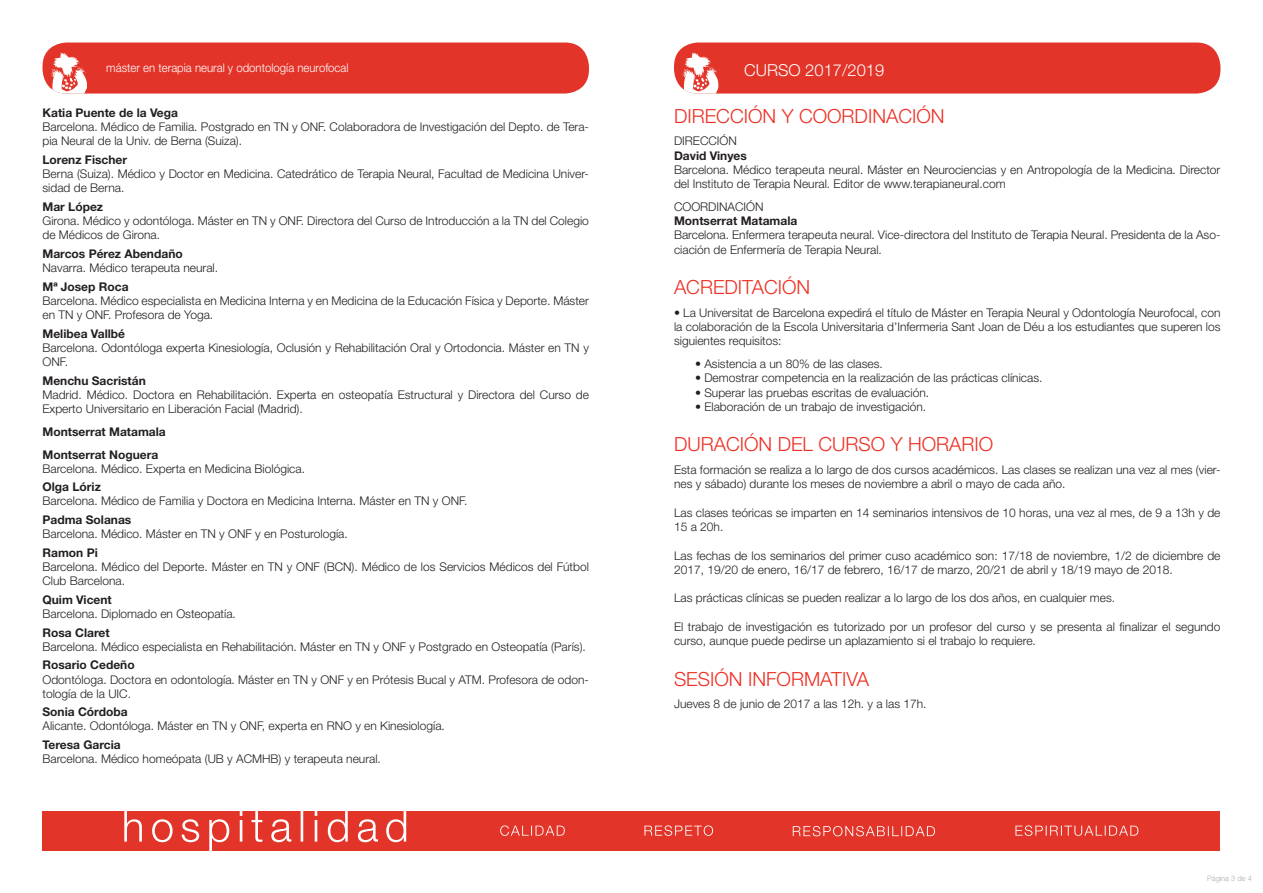
<style>
.page{position:relative;width:1263px;height:893px;background:#fff}
.page>*{position:absolute;margin:0;border:0;box-sizing:border-box;transform-origin:0 0}
.t1{font:300 19.5px "Helvetica Neue";color:#ee2e22}
.t2{font:300 16.5px "Helvetica Neue";color:#fff}
.t3{font:300 12px/14.2px "Helvetica Neue";color:#231f20}
.t4{font:700 12px/22.8px "Helvetica Neue";color:#231f20}
.t5{font:300 12px "Helvetica Neue";color:#fff;scale:.95 1}
.t6{font:300 7.5px "Helvetica Neue";color:#aaacac}
</style>
<div class="page">
<div style="left:43px;top:43px;width:546px;height:51px;background:#e23429;border-radius:24px"></div>
<svg style="left:51px;top:52px;width:36px;height:42px"></svg>
<div style="left:674px;top:43px;width:546px;height:51px;background:#e23429;border-radius:24px"></div>
<svg style="left:683px;top:52px;width:36px;height:42px"></svg>
<div style="left:43px;top:811px;width:1177px;height:39px;background:#e23429"></div>
<svg style="left:124px;top:811px;width:282px;height:39px"></svg>
<svg style="left:500px;top:825px;width:65px;height:11px"></svg>
<svg style="left:644px;top:825px;width:69px;height:11px"></svg>
<svg style="left:793px;top:826px;width:142px;height:10px"></svg>
<svg style="left:1015px;top:825px;width:123px;height:11px"></svg>
<p class="t5" style="left:106px;top:60px;width:256px">máster en terapia neural y odontología neurofocal</p>
<h2 class="t2" style="left:744px;top:60px;width:142px">CURSO 2017/2019</h2>
<p class="t4" style="left:43px;top:101px;width:137px">Katia Puente de la Vega</p>
<p class="t3" style="left:43px;top:119px;width:548px">Barcelona. Médico de Familia. Postgrado en TN y ONF. Colaboradora de Investigación del Depto. de Tera&shy;pia Neural de la Univ. de Berna (Suiza).</p>
<p class="t4" style="left:43px;top:148px;width:86px">Lorenz Fischer</p>
<p class="t3" style="left:43px;top:166px;width:548px">Berna (Suiza). Médico y Doctor en Medicina. Catedrático de Terapia Neural, Facultad de Medicina Univer&shy;sidad de Berna.</p>
<p class="t4" style="left:43px;top:195px;width:62px">Mar López</p>
<p class="t3" style="left:43px;top:213px;width:548px">Girona. Médico y odontóloga. Máster en TN y ONF. Directora del Curso de Introducción a la TN del Colegio de Médicos de Girona.</p>
<p class="t4" style="left:43px;top:242px;width:142px">Marcos Pérez Abendaño</p>
<p class="t3" style="left:43px;top:260px;width:177px">Navarra. Médico terapeuta neural.</p>
<p class="t4" style="left:43px;top:275px;width:88px">Mª Josep Roca</p>
<p class="t3" style="left:43px;top:293px;width:548px">Barcelona. Médico especialista en Medicina Interna y en Medicina de la Educación Física y Deporte. Máster en TN y ONF. Profesora de Yoga.</p>
<p class="t4" style="left:43px;top:322px;width:84px">Melibea Vallbé</p>
<p class="t3" style="left:43px;top:340px;width:548px">Barcelona. Odontóloga experta Kinesiología, Oclusión y Rehabilitación Oral y Ortodoncia. Máster en TN y<br>ONF.</p>
<p class="t4" style="left:43px;top:369px;width:105px">Menchu Sacristán</p>
<p class="t3" style="left:43px;top:387px;width:548px">Madrid. Médico. Doctora en Rehabilitación. Experta en osteopatía Estructural y Directora del Curso de<br>Experto Universitario en Liberación Facial (Madrid).</p>
<p class="t4" style="left:43px;top:420px;width:125px">Montserrat Matamala<br>Montserrat Noguera</p>
<p class="t3" style="left:43px;top:461px;width:264px">Barcelona. Médico. Experta en Medicina Biológica.</p>
<p class="t4" style="left:43px;top:475px;width:60px">Olga Lóriz</p>
<p class="t3" style="left:43px;top:494px;width:426px">Barcelona. Médico de Familia y Doctora en Medicina Interna. Máster en TN y ONF.</p>
<p class="t4" style="left:43px;top:508px;width:90px">Padma Solanas</p>
<p class="t3" style="left:43px;top:527px;width:307px">Barcelona. Médico. Máster en TN y ONF y en Posturología.</p>
<p class="t4" style="left:43px;top:541px;width:57px">Ramon Pi</p>
<p class="t3" style="left:43px;top:559px;width:548px">Barcelona. Médico del Deporte. Máster en TN y ONF (BCN). Médico de los Servicios Médicos del Fútbol<br>Club Barcelona.</p>
<p class="t4" style="left:43px;top:588px;width:71px">Quim Vicent</p>
<p class="t3" style="left:43px;top:606px;width:195px">Barcelona. Diplomado en Osteopatía.</p>
<p class="t4" style="left:43px;top:620px;width:69px">Rosa Claret</p>
<p class="t3" style="left:43px;top:639px;width:545px">Barcelona. Médico especialista en Rehabilitación. Máster en TN y ONF y Postgrado en Osteopatía (París).</p>
<p class="t4" style="left:43px;top:653px;width:94px">Rosario Cedeño</p>
<p class="t3" style="left:43px;top:672px;width:548px">Odontóloga. Doctora en odontología. Máster en TN y ONF y en Prótesis Bucal y ATM. Profesora de odon&shy;tología de la UIC.</p>
<p class="t4" style="left:43px;top:700px;width:87px">Sonia Córdoba</p>
<p class="t3" style="left:43px;top:719px;width:404px">Alicante. Odontóloga. Máster en TN y ONF, experta en RNO y en Kinesiología.</p>
<p class="t4" style="left:43px;top:733px;width:80px">Teresa Garcia</p>
<p class="t3" style="left:43px;top:752px;width:340px">Barcelona. Médico homeópata (UB y ACMHB) y terapeuta neural.</p>
<h1 class="t1" style="left:674px;top:104px;width:272px">DIRECCIÓN Y COORDINACIÓN</h1>
<p class="t3" style="left:674px;top:134px;width:64px">DIRECCIÓN</p>
<p class="t4" style="left:674px;top:144px;width:74px">David Vinyes</p>
<p class="t3" style="left:674px;top:162px;width:548px">Barcelona. Médico terapeuta neural. Máster en Neurociencias y en Antropología de la Medicina. Director del Instituto de Terapia Neural. Editor de www.terapianeural.com</p>
<p class="t3" style="left:674px;top:199px;width:91px">COORDINACIÓN</p>
<p class="t4" style="left:674px;top:209px;width:125px">Montserrat Matamala</p>
<p class="t3" style="left:674px;top:228px;width:548px">Barcelona. Enfermera terapeuta neural. Vice-directora del Instituto de Terapia Neural. Presidenta de la Aso&shy;ciación de Enfermería de Terapia Neural.</p>
<h1 class="t1" style="left:674px;top:275px;width:138px">ACREDITACIÓN</h1>
<p class="t3" style="left:674px;top:305px;width:548px;text-align:justify">• La Universitat de Barcelona expedirá el título de Máster en Terapia Neural y Odontología Neurofocal, con la colaboración de la Escola Universitaria d’Infermeria Sant Joan de Déu a los estudiantes que superen los siguientes requisitos:</p>
<p class="t3" style="left:695px;top:356px;width:189px">• Asistencia a un 80% de las clases.</p>
<p class="t3" style="left:695px;top:371px;width:349px">• Demostrar competencia en la realización de las prácticas clínicas.</p>
<p class="t3" style="left:695px;top:385px;width:236px">• Superar las pruebas escritas de evaluación.</p>
<p class="t3" style="left:695px;top:399px;width:233px">• Elaboración de un trabajo de investigación.</p>
<h1 class="t1" style="left:674px;top:432px;width:321px">DURACIÓN DEL CURSO Y HORARIO</h1>
<p class="t3" style="left:674px;top:462px;width:548px">Esta formación se realiza a lo largo de dos cursos académicos. Las clases se realizan una vez al mes (vier&shy;nes y sábado) durante los meses de noviembre a abril o mayo de cada año.</p>
<p class="t3" style="left:674px;top:505px;width:548px">Las clases teóricas se imparten en 14 seminarios intensivos de 10 horas, una vez al mes, de 9 a 13h y de<br>15 a 20h.</p>
<p class="t3" style="left:674px;top:548px;width:548px">Las fechas de los seminarios del primer cuso académico son: 17/18 de noviembre, 1/2 de diciembre de<br>2017, 19/20 de enero, 16/17 de febrero, 16/17 de marzo, 20/21 de abril y 18/19 mayo de 2018.</p>
<p class="t3" style="left:674px;top:591px;width:443px">Las prácticas clínicas se pueden realizar a lo largo de los dos años, en cualquier mes.</p>
<p class="t3" style="left:674px;top:619px;width:548px">El trabajo de investigación es tutorizado por un profesor del curso y se presenta al finalizar el segundo curso, aunque puede pedirse un aplazamiento si el trabajo lo requiere.</p>
<h1 class="t1" style="left:674px;top:667px;width:197px">SESIÓN INFORMATIVA</h1>
<p class="t3" style="left:674px;top:697px;width:254px">Jueves 8 de junio de 2017 a las 12h. y a las 17h.</p>
<p class="t6" style="left:1207px;top:874px;width:46px">Página 3 de 4</p>
</div>
